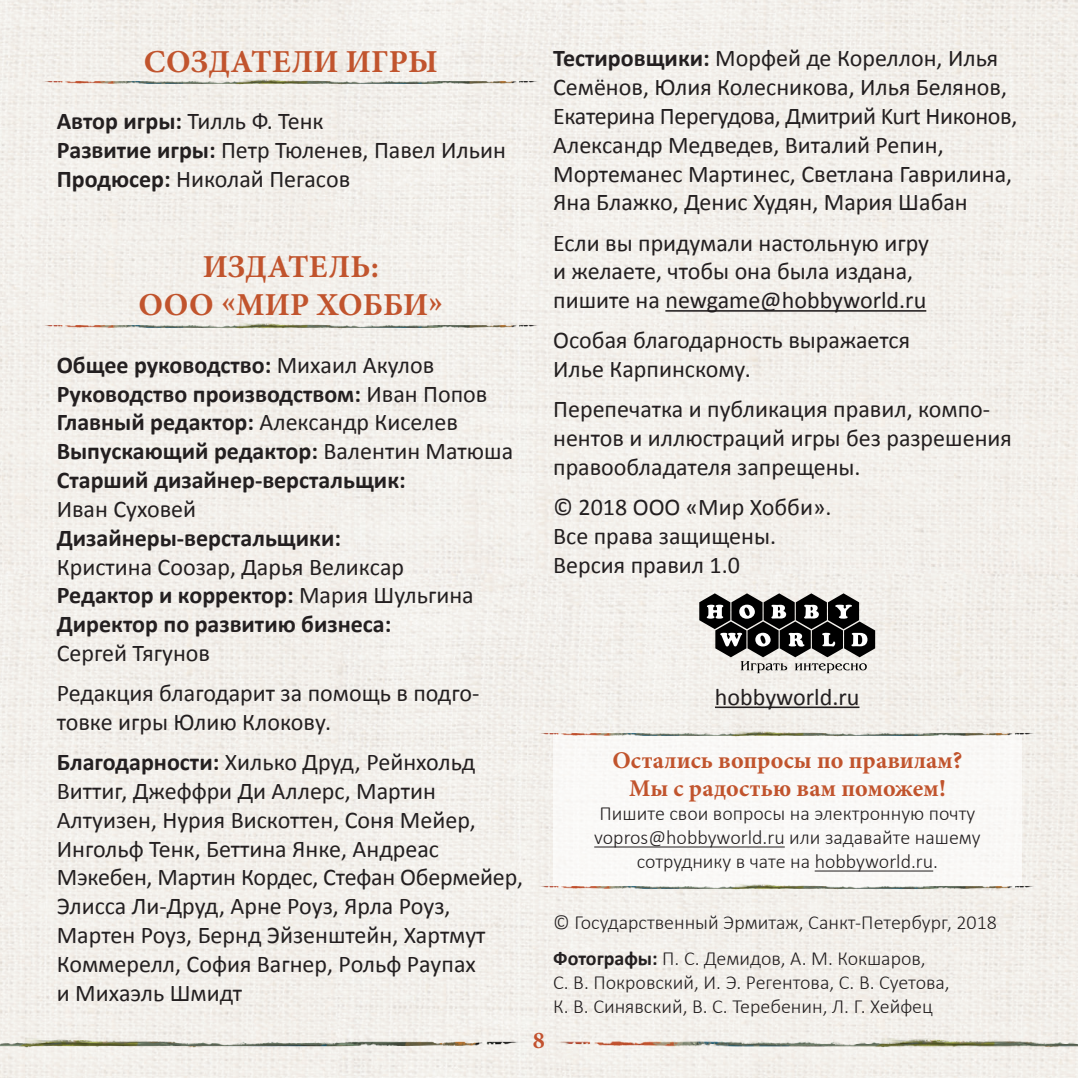
<style>
.page{position:relative;width:1078px;height:1078px;background:#fff}
.page>*{position:absolute;margin:0;border:0;box-sizing:border-box;transform-origin:0 0}
.t1{font:700 32px/38.4px "Minion Pro";letter-spacing:.01em;color:#c1542d;text-align:center}
.t2{font:24px/28.8px "Calibri";color:#231f20}
.t3{font:700 24px/28.8px "Calibri";color:#231f20}
.t4{font:700 24px/28.8px "Minion Pro";color:#c1542d;text-align:center}
.t5{font:700 24px "Minion Pro";color:#c3522f}
.t6{font:300 20px/24px "Calibri";color:#231f20}
.s1{font-weight:700}
.s2{font-weight:400}
</style>
<div class="page">
<img style="left:0;top:0;width:1077px;height:1077px">
<img style="left:546px;top:1019px;width:531px;height:43px">
<img style="left:0;top:1019px;width:539px;height:49px">
<img style="left:43px;top:67px;width:496px;height:31px">
<img style="left:43px;top:311px;width:496px;height:30px">
<hr style="left:665px;top:310px;width:261px;height:1px;background:#231f20">
<hr style="left:714px;top:706px;width:145px;height:2px;background:#231f20">
<svg style="left:699px;top:593px;width:175px;height:80px;background:#767573"></svg>
<div style="left:553px;top:734px;width:467px;height:153px;background:#f9f9f7"></div>
<img style="left:539px;top:719px;width:496px;height:30px">
<img style="left:539px;top:872px;width:496px;height:30px">
<hr style="left:594px;top:846px;width:190px;height:1px;background:#231f20">
<hr style="left:814px;top:870px;width:119px;height:1px;background:#231f20">
<h1 class="t1" style="left:144px;top:42px;width:295px">СОЗДАТЕЛИ ИГРЫ</h1>
<p class="t2" style="left:57px;top:107px;width:450px"><span class="s1">Автор игры:</span> Тилль Ф. Тенк<br><span class="s1">Развитие игры:</span> Петр Тюленев, Павел Ильин<br><span class="s1">Продюсер:</span> Николай Пегасов</p>
<h1 class="t1" style="left:138px;top:247px;width:306px">ИЗДАТЕЛЬ:<br>ООО «МИР ХОББИ»</h1>
<p class="t3" style="left:57px;top:350px;width:458px">Общее руководство: <span class="s2">Михаил Акулов </span>Руководство производством: <span class="s2">Иван Попов </span>Главный редактор: <span class="s2">Александр Киселев </span>Выпускающий редактор: <span class="s2">Валентин Матюша </span>Старший дизайнер-верстальщик:</p>
<p class="t2" style="left:57px;top:494px;width:141px">Иван Суховей</p>
<p class="t3" style="left:57px;top:523px;width:286px">Дизайнеры-верстальщики:</p>
<p class="t3" style="left:57px;top:552px;width:418px"><span class="s2">Кристина Соозар, Дарья Великсар<br></span>Редактор и корректор: <span class="s2">Мария Шульгина<br></span>Директор по развитию бизнеса:</p>
<p class="t2" style="left:57px;top:633px;width:424px;line-height:40.2px">Сергей Тягунов<br>Редакция благодарит за помощь в подго-</p>
<p class="t2" style="left:57px;top:701px;width:420px;line-height:40.2px">товке игры Юлию Клокову.<br><span class="s1">Благодарности:</span> Хилько Друд, Рейнхольд</p>
<p class="t2" style="left:57px;top:776px;width:467px">Виттиг, Джеффри Ди Аллерс, Мартин Алтуизен, Нурия Вискоттен, Соня Мейер, Ингольф Тенк, Беттина Янке, Андреас Мэкебен, Мартин Кордес, Стефан Обермейер, Элисса Ли-Друд, Арне Роуз, Ярла Роуз, Мартен Роуз, Бернд Эйзенштейн, Хартмут Коммерелл, София Вагнер, Рольф Раупах<br>и Михаэль Шмидт</p>
<p class="t2" style="left:553px;top:44px;width:465px"><span class="s1">Тестировщики:</span> Морфей де Кореллон, Илья Семёнов, Юлия Колесникова, Илья Белянов, Екатерина Перегудова, Дмитрий Kurt Никонов, Александр Медведев, Виталий Репин, Мортеманес Мартинес, Светлана Гаврилина, Яна Блажко, Денис Худян, Мария Шабан</p>
<p class="t2" style="left:553px;top:228px;width:377px">Если вы придумали настольную игру и желаете, чтобы она была издана, пишите на newgame@hobbyworld.ru</p>
<p class="t2" style="left:553px;top:326px;width:358px">Особая благодарность выражается<br>Илье Карпинскому.</p>
<p class="t2" style="left:553px;top:395px;width:460px">Перепечатка и публикация правил, компо&shy;нентов и иллюстраций игры без разрешения правообладателя запрещены.</p>
<p class="t2" style="left:553px;top:492px;width:280px">© 2018 ООО «Мир Хобби».<br>Все права защищены.<br>Версия правил 1.0</p>
<p class="t2" style="left:714px;top:682px;width:146px">hobbyworld.ru</p>
<p class="t4" style="left:612px;top:745px;width:351px">Остались вопросы по правилам?<br>Мы с радостью вам поможем!</p>
<p class="t6" style="left:594px;top:801px;width:388px;text-align:center">Пишите свои вопросы на электронную почту vopros@hobbyworld.ru или задавайте нашему сотруднику в чате на hobbyworld.ru.</p>
<p class="t5" style="left:532px;top:1023px;width:13px">8</p>
<p class="t6" style="left:553px;top:904px;width:445px;line-height:35.4px">© Государственный Эрмитаж, Санкт-Петербург, 2018<br><span class="s1">Фотографы:</span> П. С. Демидов, А. М. Кокшаров,</p>
<p class="t6" style="left:553px;top:969px;width:398px">С. В. Покровский, И. Э. Регентова, С. В. Суетова,<br>К. В. Синявский, В. С. Теребенин, Л. Г. Хейфец</p>
</div>
